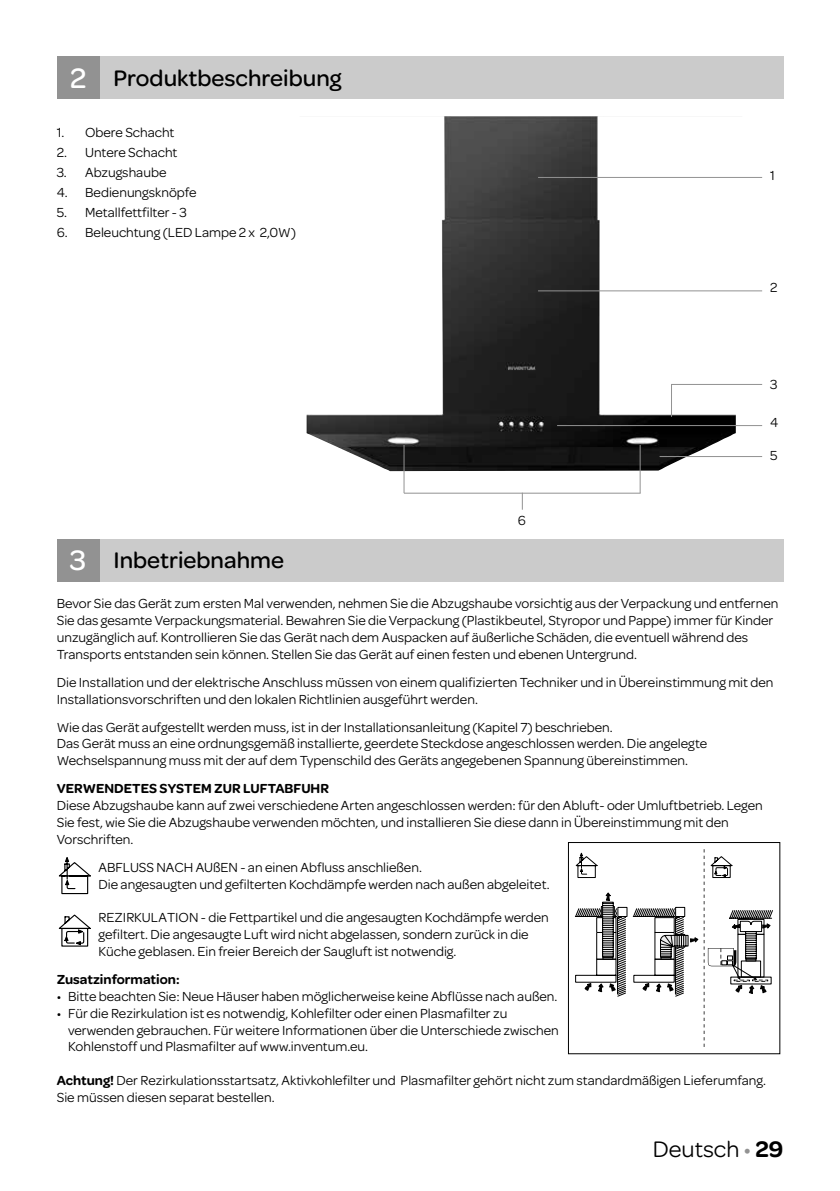
<style>
.page{position:relative;width:840px;height:1191px;background:#fff}
.page>*{position:absolute;margin:0;border:0;box-sizing:border-box;transform-origin:0 0}
.t1{font:500 24px "Omnes";color:#000}
.t2{font:24px "Omnes";color:#000}
.t3{font:14px/16.8px "Omnes";color:#000}
.t4{font:600 14px "Omnes";color:#000}
.s1{font-size:30px;color:#fff}
.s2{font-weight:600}
.s3{color:#929292}
</style>
<div class="page">
<div style="left:85px;top:57px;width:697px;height:42px;background:#cbcbcb"></div>
<div style="left:57px;top:57px;width:42px;height:42px;background:#929292"></div>
<div style="left:85px;top:539px;width:697px;height:42px;background:#cbcbcb"></div>
<div style="left:57px;top:539px;width:42px;height:42px;background:#929292"></div>
<svg style="left:58px;top:857px;width:33px;height:37px"></svg>
<svg style="left:58px;top:914px;width:33px;height:33px"></svg>
<svg style="left:575px;top:849px;width:198px;height:198px"></svg>
<div style="left:568px;top:842px;width:211px;height:212px;border:1px solid #000"></div>
<img style="left:306px;top:116px;width:436px;height:355px">
<hr style="left:403px;top:445px;width:1px;height:48px;background:#929292">
<hr style="left:537px;top:290px;width:224px;height:1px;background:#929292">
<hr style="left:537px;top:177px;width:224px;height:1px;background:#929292">
<hr style="left:670px;top:384px;width:91px;height:1px;background:#929292">
<hr style="left:639px;top:445px;width:1px;height:48px;background:#929292">
<hr style="left:404px;top:492px;width:236px;height:1px;background:#929292">
<hr style="left:556px;top:425px;width:205px;height:1px;background:#929292">
<hr style="left:659px;top:456px;width:102px;height:1px;background:#929292">
<svg style="left:521px;top:492px;width:1px;height:18px"></svg>
<hr style="left:670px;top:384px;width:1px;height:33px;background:#929292">
<h1 class="t1" style="left:70px;top:62px;width:273px"><span class="s1">2</span> Produktbeschreibung</h1>
<p class="t3" style="left:57px;top:124px;width:119px">1. Obere Schacht</p>
<p class="t3" style="left:57px;top:144px;width:122px">2. Untere Schacht</p>
<p class="t3" style="left:57px;top:164px;width:111px">3. Abzugshaube</p>
<p class="t3" style="left:57px;top:184px;width:141px">4. Bedienungsknöpfe</p>
<p class="t3" style="left:57px;top:204px;width:132px">5. Metallfettfilter - 3</p>
<p class="t3" style="left:57px;top:224px;width:240px">6. Beleuchtung (LED Lampe 2 x 2,0W)</p>
<p class="t3" style="left:517px;top:511px;width:10px">6</p>
<p class="t3" style="left:769px;top:166px;width:6px">1</p>
<p class="t3" style="left:769px;top:278px;width:9px">2</p>
<p class="t3" style="left:769px;top:375px;width:9px">3</p>
<p class="t3" style="left:769px;top:413px;width:10px">4</p>
<p class="t3" style="left:769px;top:446px;width:9px">5</p>
<h1 class="t1" style="left:70px;top:544px;width:215px"><span class="s1">3</span> Inbetriebnahme</h1>
<p class="t3" style="left:57px;top:594px;width:722px">Bevor Sie das Gerät zum ersten Mal verwenden, nehmen Sie die Abzugshaube vorsichtig aus der Verpackung und entfernen Sie das gesamte Verpackungsmaterial. Bewahren Sie die Verpackung (Plastikbeutel, Styropor und Pappe) immer für Kinder unzugänglich auf. Kontrollieren Sie das Gerät nach dem Auspacken auf äußerliche Schäden, die eventuell während des Transports entstanden sein können. Stellen Sie das Gerät auf einen festen und ebenen Untergrund.</p>
<p class="t3" style="left:57px;top:673px;width:717px">Die Installation und der elektrische Anschluss müssen von einem qualifizierten Techniker und in Übereinstimmung mit den<br>Installationsvorschriften und den lokalen Richtlinien ausgeführt werden.</p>
<p class="t3" style="left:57px;top:718px;width:651px">Wie das Gerät aufgestellt werden muss, ist in der Installationsanleitung (Kapitel 7) beschrieben.<br>Das Gerät muss an eine ordnungsgemäß installierte, geerdete Steckdose angeschlossen werden. Die angelegte<br>Wechselspannung muss mit der auf dem Typenschild des Geräts angegebenen Spannung übereinstimmen.</p>
<p class="t4" style="left:57px;top:778px;width:273px">VERWENDETES SYSTEM ZUR LUFTABFUHR</p>
<p class="t3" style="left:57px;top:796px;width:707px">Diese Abzugshaube kann auf zwei verschiedene Arten angeschlossen werden: für den Abluft- oder Umluftbetrieb. Legen<br>Sie fest, wie Sie die Abzugshaube verwenden möchten, und installieren Sie diese dann in Übereinstimmung mit den<br>Vorschriften.</p>
<p class="t3" style="left:98px;top:858px;width:452px">ABFLUSS NACH AUßEN - an einen Abfluss anschließen.<br>Die angesaugten und gefilterten Kochdämpfe werden nach außen abgeleitet.</p>
<p class="t3" style="left:98px;top:908px;width:451px">REZIRKULATION - die Fettpartikel und die angesaugten Kochdämpfe werden gefiltert. Die angesaugte Luft wird nicht abgelassen, sondern zurück in die<br>Küche geblasen. Ein freier Bereich der Saugluft ist notwendig.</p>
<p class="t4" style="left:57px;top:969px;width:124px">Zusatzinformation:</p>
<p class="t3" style="left:57px;top:987px;width:502px">• Bitte beachten Sie: Neue Häuser haben möglicherweise keine Abflüsse nach außen.</p>
<p class="t3" style="left:68px;top:1004px;width:492px;text-indent:-11px">• Für die Rezirkulation ist es notwendig, Kohlefilter oder einen Plasmafilter zu verwenden gebrauchen. Für weitere Informationen über die Unterschiede zwischen<br>Kohlenstoff und Plasmafilter auf www.inventum.eu.</p>
<p class="t3" style="left:57px;top:1071px;width:710px"><span class="s2">Achtung!</span> Der Rezirkulationsstartsatz, Aktivkohlefilter und Plasmafilter gehört nicht zum standardmäßigen Lieferumfang.<br>Sie müssen diesen separat bestellen.</p>
<h1 class="t2" style="left:652px;top:1132px;width:132px">Deutsch <span class="s3">•</span> <span class="s2">29</span></h1>
</div>
